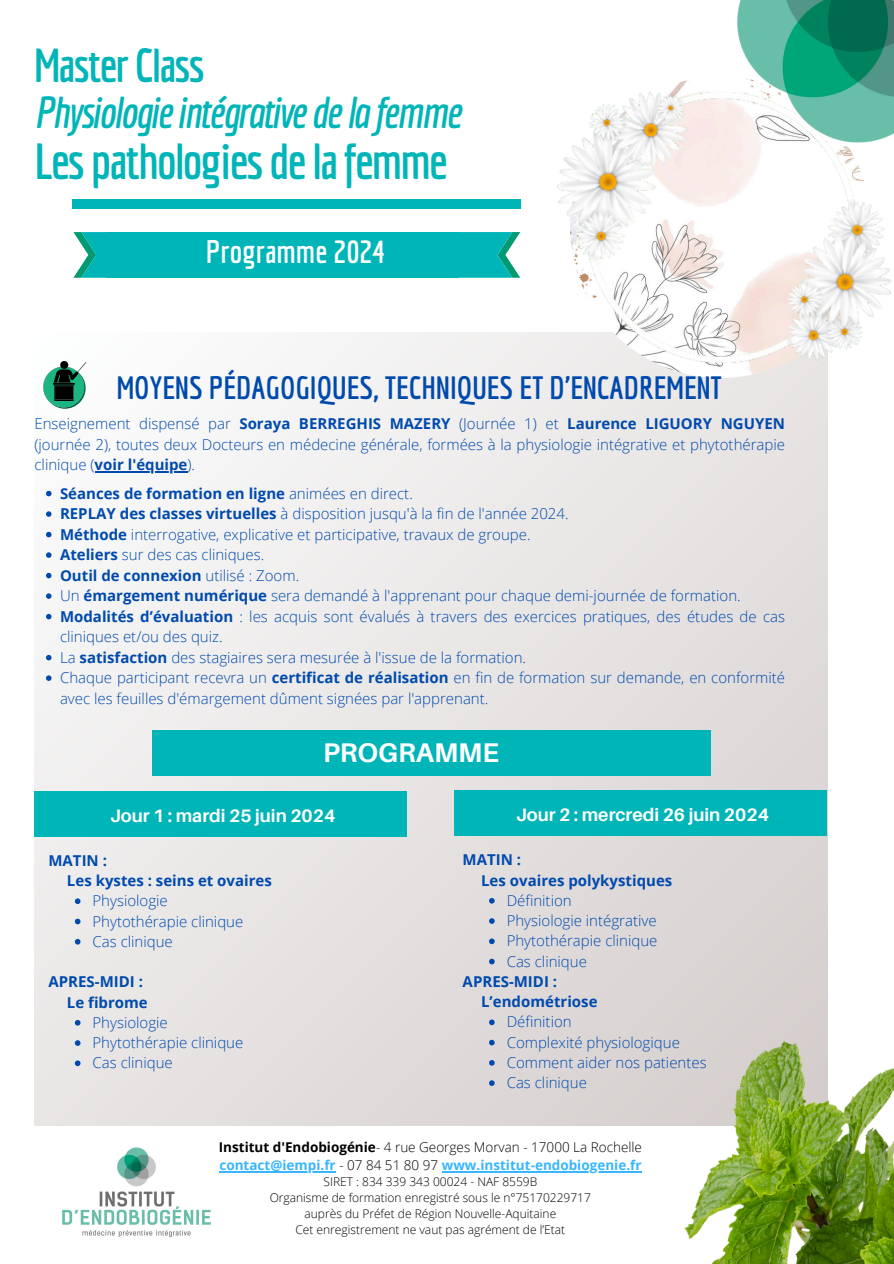
<style>
.page{position:relative;width:894px;height:1264px;background:#fff}
.page>*{position:absolute;margin:0;border:0;box-sizing:border-box;transform-origin:0 0}
.t1{font:700 49.5px "Economica";letter-spacing:-.035em;color:#00b5b8}
.t2{font:700 46.5px "Economica";letter-spacing:-.035em;color:#00b5b8}
.t3{font:italic 700 43.5px "Economica";letter-spacing:-.035em;color:#00b5b8}
.t4{font:700 31.5px "Economica";color:#004aad}
.t5{font:700 31.5px "Economica";color:#fff}
.t6{font:700 27px "Aileron";color:#fff}
.t7{font:700 18px "Aileron";color:#fff}
.t8{font:300 15px/20.5px "Open Sans";color:#004aad}
.t9{font:700 15px "Open Sans";color:#004aad}
.t10{font:300 13.5px "Open Sans";color:#000}
.t11{font:700 13.5px "Open Sans";color:#38b6ff}
.t12{font:300 12px/16px "Open Sans";color:#000;text-align:center}
.s1{font-weight:700}
.s2{font-weight:300}
.s3{font-weight:300;color:#000}
</style>
<div class="page">
<div style="left:34px;top:332px;width:793px;height:793px;background:linear-gradient(to right,#f2f2f1,#ded9d8)"></div>
<img style="left:526px;top:80px;width:366px;height:342px">
<img style="left:651px;top:981px;width:242px;height:282px">
<svg style="left:43px;top:366px;width:43px;height:43px"></svg>
<img style="left:54px;top:361px;width:34px;height:39px">
<div style="left:72px;top:199px;width:448px;height:10px;background:#00b5b8"></div>
<svg style="left:73px;top:232px;width:33px;height:46px"></svg>
<svg style="left:459px;top:232px;width:61px;height:46px;background:#20bab8"></svg>
<div style="left:106px;top:232px;width:353px;height:46px;background:#00b5b8"></div>
<img style="left:62px;top:1147px;width:159px;height:91px">
<div style="left:34px;top:790px;width:373px;height:46px;background:#00b5b8"></div>
<hr style="left:95px;top:471px;width:92px;height:1px;background:#004aad">
<svg style="left:46px;top:491px;width:5px;height:5px"></svg>
<svg style="left:46px;top:511px;width:5px;height:6px"></svg>
<svg style="left:46px;top:532px;width:5px;height:5px"></svg>
<svg style="left:46px;top:552px;width:5px;height:6px"></svg>
<svg style="left:46px;top:573px;width:5px;height:5px"></svg>
<svg style="left:46px;top:593px;width:5px;height:6px"></svg>
<svg style="left:46px;top:614px;width:5px;height:5px"></svg>
<svg style="left:46px;top:655px;width:5px;height:5px"></svg>
<svg style="left:46px;top:675px;width:5px;height:6px"></svg>
<svg style="left:75px;top:898px;width:5px;height:6px"></svg>
<svg style="left:75px;top:918px;width:5px;height:6px"></svg>
<svg style="left:75px;top:938px;width:5px;height:6px"></svg>
<svg style="left:75px;top:1019px;width:5px;height:6px"></svg>
<svg style="left:75px;top:1040px;width:5px;height:5px"></svg>
<svg style="left:75px;top:1060px;width:5px;height:6px"></svg>
<img style="left:720px;top:0;width:173px;height:153px">
<div style="left:454px;top:790px;width:373px;height:45px;background:#00b5b8"></div>
<svg style="left:489px;top:898px;width:5px;height:5px"></svg>
<svg style="left:489px;top:918px;width:5px;height:5px"></svg>
<svg style="left:489px;top:938px;width:5px;height:6px"></svg>
<svg style="left:489px;top:958px;width:5px;height:6px"></svg>
<svg style="left:489px;top:1019px;width:5px;height:6px"></svg>
<svg style="left:489px;top:1039px;width:5px;height:6px"></svg>
<svg style="left:489px;top:1060px;width:5px;height:5px"></svg>
<svg style="left:489px;top:1080px;width:5px;height:5px"></svg>
<hr style="left:219px;top:1171px;width:117px;height:1px;background:#38b6ff">
<hr style="left:442px;top:1171px;width:199px;height:1px;background:#38b6ff">
<div style="left:152px;top:730px;width:558px;height:45px;background:#00b5b8"></div>
<p class="t2" style="left:34px;top:38px;width:172px">Master Class</p>
<p class="t3" style="left:34px;top:87px;width:428px">Physiologieintégrativedelafemme</p>
<p class="t1" style="left:34px;top:132px;width:415px">Les pathologies delafemme</p>
<p class="t5" style="left:206px;top:233px;width:181px">Programme 2024</p>
<p class="t4" style="left:117px;top:369px;width:606px">MOYENS PÉDAGOGIQUES, TECHNIQUES ET D'ENCADREMENT</p>
<p class="t8" style="left:34px;top:413px;width:751px;text-align:justify">Enseignement dispensé par <span class="s1">Soraya BERREGHIS MAZERY</span> (Journée 1) et <span class="s1">Laurence LIGUORY NGUYEN </span>(journée 2), toutes deux Docteurs en médecine générale, formées à la physiologie intégrative et phytothérapie clinique (<span class="s1">voir l'équipe</span>).</p>
<p class="t8" style="left:60px;top:482px;width:510px"><span class="s1">Séances de formation en ligne</span> animées en direct.<br><span class="s1">REPLAY des classes virtuelles</span> à disposition jusqu'à la fin de l'année 2024.<br><span class="s1">Méthode</span> interrogative, explicative et participative, travaux de groupe.</p>
<p class="t8" style="left:60px;top:544px;width:206px"><span class="s1">Ateliers</span> sur des cas cliniques.</p>
<h2 class="t9" style="left:60px;top:565px;width:241px">Outil de connexion <span class="s2">utilisé : Zoom.</span></h2>
<p class="t8" style="left:60px;top:585px;width:682px">Un <span class="s1">émargement numérique</span> sera demandé à l'apprenant pour chaque demi-journée de formation.</p>
<p class="t8" style="left:60px;top:605px;width:726px"><span class="s1">Modalités d’évaluation</span> : les acquis sont évalués à travers des exercices pratiques, des études de cas</p>
<p class="t8" style="left:60px;top:626px;width:467px">cliniques et/ou des quiz.<br>La <span class="s1">satisfaction</span> des stagiaires sera mesurée à l'issue de la formation.</p>
<p class="t8" style="left:60px;top:667px;width:726px">Chaque participant recevra un <span class="s1">certificat de réalisation</span> en fin de formation sur demande, en conformité</p>
<p class="t8" style="left:60px;top:687px;width:430px">avec les feuilles d'émargement dûment signées par l'apprenant.</p>
<p class="t6" style="left:323px;top:736px;width:177px">PROGRAMME</p>
<p class="t7" style="left:110px;top:804px;width:227px">Jour 1 : mardi 25 juin 2024</p>
<p class="t9" style="left:48px;top:849px;width:60px">MATIN :</p>
<p class="t9" style="left:67px;top:870px;width:206px">Les kystes : seins et ovaires</p>
<p class="t8" style="left:92px;top:890px;width:77px">Physiologie</p>
<h4 class="t8" style="left:92px;top:910px;width:152px">Phytothérapie clinique</h4>
<h5 class="t8" style="left:92px;top:930px;width:82px">Cas clinique</h5>
<p class="t9" style="left:48px;top:971px;width:96px">APRES-MIDI :</p>
<h5 class="t9" style="left:67px;top:991px;width:82px">Le fibrome</h5>
<h6 class="t8" style="left:92px;top:1011px;width:77px">Physiologie</h6>
<h6 class="t8" style="left:92px;top:1032px;width:152px">Phytothérapie clinique</h6>
<p class="t8" style="left:92px;top:1052px;width:82px">Cas clinique</p>
<p class="t7" style="left:516px;top:803px;width:254px">Jour 2 : mercredi 26 juin 2024</p>
<p class="t9" style="left:462px;top:849px;width:60px">MATIN :</p>
<p class="t9" style="left:481px;top:869px;width:193px">Les ovaires polykystiques</p>
<p class="t8" style="left:506px;top:889px;width:66px">Définition</p>
<p class="t8" style="left:506px;top:910px;width:151px">Physiologie intégrative</p>
<p class="t8" style="left:506px;top:930px;width:152px">Phytothérapie clinique</p>
<h6 class="t8" style="left:506px;top:950px;width:82px">Cas clinique</h6>
<h6 class="t9" style="left:481px;top:991px;width:118px">L’endométriose</h6>
<p class="t8" style="left:506px;top:1011px;width:66px">Définition</p>
<p class="t8" style="left:506px;top:1031px;width:175px">Complexité physiologique</p>
<p class="t8" style="left:506px;top:1051px;width:201px">Comment aider nos patientes</p>
<p class="t8" style="left:506px;top:1072px;width:82px">Cas clinique</p>
<p class="t9" style="left:462px;top:970px;width:96px">APRES-MIDI :</p>
<p class="t10" style="left:219px;top:1137px;width:424px"><span class="s1">Institut d'Endobiogénie</span>- 4 rue Georges Morvan - 17000 La Rochelle</p>
<p class="t11" style="left:219px;top:1155px;width:423px">contact@iempi.fr <span class="s3">- 07 84 51 80 97</span> www.institut-endobiogenie.fr</p>
<p class="t12" style="left:269px;top:1173px;width:323px">SIRET : 834 339 343 00024 - NAF 8559B<br>Organisme de formation enregistré sous le n°75170229717 auprès du Préfet de Région Nouvelle-Aquitaine</p>
<p class="t12" style="left:295px;top:1221px;width:271px">Cet enregistrement ne vaut pas agrément de l’Etat</p>
</div>
